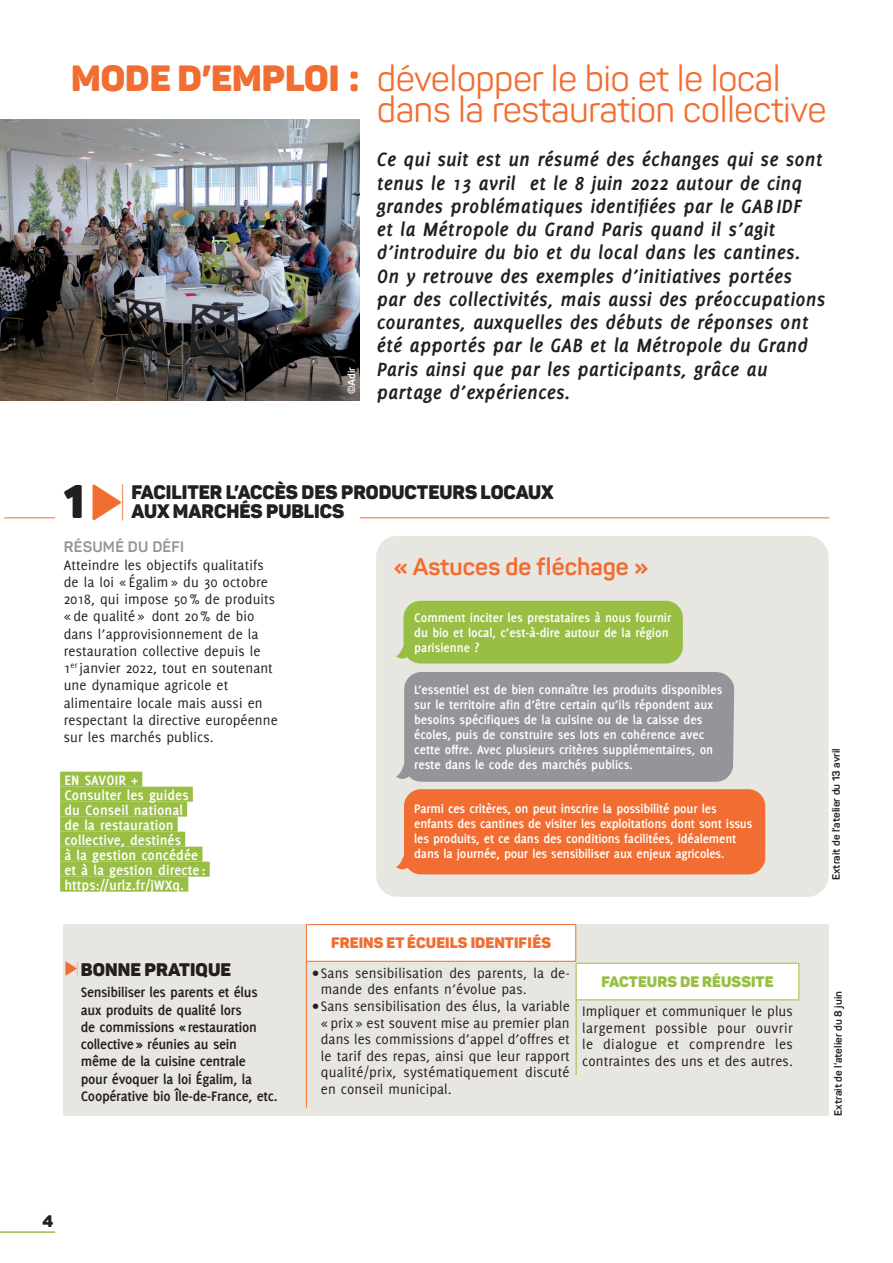
<style>
.page{position:relative;width:893px;height:1263px;background:#fff}
.page>*{position:absolute;margin:0;border:0;box-sizing:border-box;transform-origin:0 0}
.t1{font:46.5px "Panton Black Caps";color:#231f20}
.t2{font:36px/31.5px "Panton";color:#f26d31}
.t3{font:700 24px "Panton";color:#f26d31}
.t4{font:italic 700 21px/23.2px "Delicious";letter-spacing:.005em;color:#231f20}
.t5{font:19.35px/19.4px "Panton Black Caps";color:#231f20}
.t6{font:18px "Panton Black Caps";letter-spacing:.005em;color:#231f20}
.t7{font:900 16.5px "Panton";color:#231f20}
.t8{font:15px/17.2px "Delicious";letter-spacing:.005em;color:#231f20}
.t9{font:700 15px/17.2px "Delicious";letter-spacing:-.02em;color:#231f20}
.t10{font:700 15px/15px "Delicious";letter-spacing:.005em;color:#fff}
.t11{font:15px "Panton Black Caps";letter-spacing:.005em;color:#f26d31}
.t12{font:15px "Panton Black Caps";letter-spacing:.005em;color:#99be44}
.t13{font:700 15px "Panton";letter-spacing:.015em;color:#939598}
.t14{font:700 13.5px/15px "Delicious";letter-spacing:-.005em;color:#fff}
.t15{font:700 10.5px "Panton";letter-spacing:.005em;color:#231f20}
.t16{font:700 10.5px "Panton";color:#fff}
.s1{font-family:"Panton Black Caps"}
.s2{font-family:"Panton Icons C Fill";color:#f26d31}
.s3{font-weight:700}
</style>
<div class="page">
<hr style="left:0;top:1231px;width:55px;height:2px;background:#99be44">
<div style="left:376px;top:536px;width:453px;height:361px;background:#e8e6e1;border-radius:21px"></div>
<div style="left:396px;top:601px;width:287px;height:62px;background:#99be44"></div>
<div style="left:396px;top:789px;width:369px;height:85px;background:#f26d31"></div>
<div style="left:396px;top:672px;width:338px;height:110px;background:#939598"></div>
<div style="left:60px;top:772px;width:82px;height:15px;background:#99be44"></div>
<div style="left:60px;top:787px;width:133px;height:15px;background:#99be44"></div>
<div style="left:60px;top:802px;width:127px;height:15px;background:#99be44"></div>
<div style="left:60px;top:817px;width:118px;height:15px;background:#99be44"></div>
<div style="left:60px;top:832px;width:125px;height:15px;background:#99be44"></div>
<div style="left:60px;top:847px;width:142px;height:15px;background:#99be44"></div>
<div style="left:60px;top:862px;width:150px;height:15px;background:#99be44"></div>
<div style="left:60px;top:877px;width:128px;height:15px;background:#99be44"></div>
<hr style="left:360px;top:517px;width:469px;height:1px;background:#f26d31">
<hr style="left:4px;top:517px;width:51px;height:1px;background:#f26d31">
<div style="left:64px;top:924px;width:765px;height:192px;background:#e8e6e1"></div>
<div style="left:306px;top:924px;width:270px;height:37px;background:#fff"></div>
<hr style="left:306px;top:924px;width:270px;height:1px;background:#f26d31">
<hr style="left:306px;top:925px;width:1px;height:36px;background:#f26d31">
<hr style="left:575px;top:925px;width:1px;height:36px;background:#f26d31">
<hr style="left:306px;top:961px;width:270px;height:1px;background:#f26d31">
<hr style="left:306px;top:961px;width:1px;height:146px;background:#f26d31">
<div style="left:576px;top:963px;width:223px;height:37px;background:#fff"></div>
<hr style="left:576px;top:1000px;width:1px;height:75px;background:#99be44">
<hr style="left:576px;top:963px;width:223px;height:1px;background:#99be44">
<hr style="left:576px;top:963px;width:1px;height:37px;background:#99be44">
<hr style="left:799px;top:963px;width:1px;height:37px;background:#99be44">
<hr style="left:576px;top:999px;width:223px;height:1px;background:#99be44">
<img style="left:0;top:120px;width:360px;height:281px">
<h2 class="t2" style="left:377px;top:62px;width:450px;text-indent:-306px"><span class="s1">MODE D’EMPLOI :</span> développer le bio et le local dans la restauration collective</h2>
<p class="t4" style="left:377px;top:148px;width:450px">Ce qui suit est un résumé des échanges qui se sont tenus le 13 avril et le 8 juin 2022 autour de cinq grandes problématiques identifiées par le GAB IDF<br>et la Métropole du Grand Paris quand il s’agit d’introduire du bio et du local dans les cantines.<br>On y retrouve des exemples d’initiatives portées par des collectivités, mais aussi des préoccupations courantes, auxquelles des débuts de réponses ont été apportés par le GAB et la Métropole du Grand Paris ainsi que par les participants, grâce au partage d’expériences.</p>
<p class="t16" style="left:345px;top:394px;width:28px;rotate:-90deg">©Adir</p>
<h1 class="t1" style="left:64px;top:472px;width:65px">1<span class="s2">J</span></h1>
<p class="t5" style="left:131px;top:482px;width:424px">FACILITER L’ACCÈS DES PRODUCTEURS LOCAUX<br>AUX MARCHÉS PUBLICS</p>
<h3 class="t3" style="left:394px;top:551px;width:256px">« Astuces de fléchage »</h3>
<p class="t14" style="left:414px;top:610px;width:259px">Comment inciter les prestataires à nous fournir du bio et local, c’est-à-dire autour de la région parisienne ?</p>
<p class="t13" style="left:64px;top:538px;width:122px">RÉSUMÉ DU DÉFI</p>
<p class="t8" style="left:64px;top:556px;width:215px">Atteindre les objectifs qualitatifs de la loi « Égalim» du 30 octobre<br>2018, qui impose 50% de produits « de qualité » dont 20% de bio dans l’approvisionnement de la restauration collective depuis le<br>1<sup>er</sup> janvier 2022, tout en soutenant une dynamique agricole et alimentaire locale mais aussi en respectant la directive européenne sur les marchés publics.</p>
<p class="t10" style="left:64px;top:772px;width:143px">EN SAVOIR +<br>Consulter les guides du Conseil national<br>de la restauration collective, destinés<br>à la gestion concédée et à la gestion directe : https://urlz.fr/jWXq.</p>
<p class="t14" style="left:414px;top:682px;width:310px">L’essentiel est de bien connaître les produits disponibles sur le territoire afin d’être certain qu’ils répondent aux besoins spécifiques de la cuisine ou de la caisse des écoles, puis de construire ses lots en cohérence avec cette offre. Avec plusieurs critères supplémentaires, on reste dans le code des marchés publics.</p>
<p class="t14" style="left:414px;top:801px;width:340px">Parmi ces critères, on peut inscrire la possibilité pour les enfants des cantines de visiter les exploitations dont sont issus les produits, et ce dans des conditions facilitées, idéalement dans la journée, pour les sensibiliser aux enjeux agricoles.</p>
<p class="t15" style="left:830px;top:880px;width:133px;rotate:-90deg">Extrait de l’atelier du 13 avril</p>
<p class="t11" style="left:331px;top:933px;width:221px">FREINS ET ÉCUEILS IDENTIFIÉS</p>
<p class="t8" style="left:321px;top:964px;width:251px;line-height:16.5px;text-indent:-9px"><span class="s3">•</span> Sans sensibilisation des parents, la de&shy;mande des enfants n’évolue pas.</p>
<p class="t8" style="left:321px;top:998px;width:250px;line-height:16.5px;text-align:justify;text-indent:-9px"><span class="s3">•</span> Sans sensibilisation des élus, la variable « prix » est souvent mise au premier plan dans les commissions d’appel d’offres et le tarif des repas, ainsi que leur rapport qualité/prix, systématiquement discuté en conseil municipal.</p>
<p class="t6" style="left:64px;top:958px;width:169px"><sup>J</sup>BONNE PRATIQUE</p>
<p class="t9" style="left:81px;top:984px;width:198px">Sensibiliser les parents et élus aux produits de qualité lors<br>de commissions «restauration collective» réunies au sein<br>même de la cuisine centrale<br>pour évoquer la loi Égalim, la<br>Coopérative bio Île-de-France, etc.</p>
<p class="t15" style="left:832px;top:1116px;width:126px;rotate:-90deg">Extrait de l’atelier du 8 juin</p>
<p class="t12" style="left:601px;top:972px;width:174px">FACTEURS DE RÉUSSITE</p>
<p class="t8" style="left:582px;top:1003px;width:212px;line-height:16.5px;text-align:justify">Impliquer et communiquer le plus largement possible pour ouvrir le dialogue et comprendre les contraintes des uns et des autres.</p>
<p class="t7" style="left:43px;top:1211px;width:12px">4</p>
</div>
